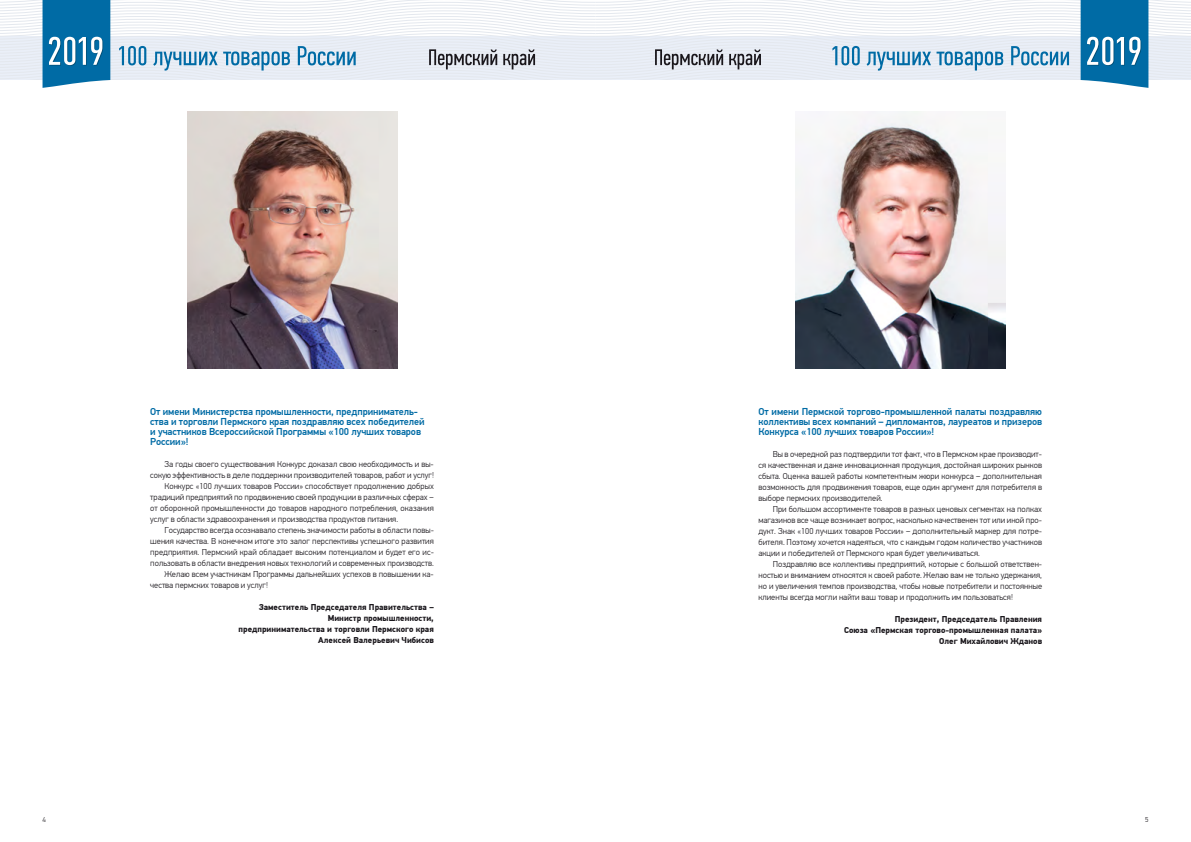
<style>
.page{position:relative;width:1191px;height:842px;background:#fff}
.page>*{position:absolute;margin:0;border:0;box-sizing:border-box;transform-origin:0 0}
.t1{font:500 10px/10px "PF Din Text Pro";letter-spacing:-.01em;color:#006ba5;text-align:justify}
.t2{font:300 8.5px/11px "PF Din Text Pro";color:#1a171c;text-align:justify}
.t3{font:700 8.5px/11px "PF Din Text Pro";color:#1a171c;text-align:right}
.t4{font:300 7px "PF Din Text Pro";color:#1a171c}
</style>
<div class="page">
<svg style="left:0;top:0;width:1191px;height:88px"></svg>
<img style="left:795px;top:112px;width:210px;height:256px">
<img style="left:187px;top:112px;width:210px;height:256px">
<p class="t1" style="left:150px;top:406px;width:276px;text-align:left">От имени Министерства промышленности, предприниматель&shy;ства и торговли Пермского края поздравляю всех победителей и участников Всероссийской Программы «100 лучших товаров России»!</p>
<p class="t2" style="left:164px;top:458px;width:271px">За годы своего существования Конкурс доказал свою необходимость и вы-</p>
<p class="t2" style="left:150px;top:469px;width:285px">сокую эффективность в деле поддержки производителей товаров, работ и услуг!</p>
<p class="t2" style="left:164px;top:480px;width:271px">Конкурс «100 лучших товаров России» способствует продолжению добрых</p>
<p class="t2" style="left:150px;top:491px;width:285px">традиций предприятий по продвижению своей продукции в различных сферах –</p>
<p class="t2" style="left:150px;top:502px;width:285px">от оборонной промышленности до товаров народного потребления, оказания</p>
<p class="t2" style="left:150px;top:513px;width:249px">услуг в области здравоохранения и производства продуктов питания.</p>
<p class="t2" style="left:164px;top:524px;width:271px">Государство всегда осознавало степень значимости работы в области повы-</p>
<p class="t2" style="left:150px;top:535px;width:285px">шения качества. В конечном итоге это залог перспективы успешного развития</p>
<p class="t2" style="left:150px;top:546px;width:285px">предприятия. Пермский край обладает высоким потенциалом и будет его ис-</p>
<p class="t2" style="left:150px;top:557px;width:285px">пользовать в области внедрения новых технологий и современных производств.</p>
<p class="t2" style="left:164px;top:568px;width:271px">Желаю всем участникам Программы дальнейших успехов в повышении ка-</p>
<p class="t2" style="left:150px;top:579px;width:119px">чества пермских товаров и услуг!</p>
<p class="t3" style="left:238px;top:601px;width:197px">Заместитель Председателя Правительства – Министр промышленности,<br>предпринимательства и торговли Пермского края Алексей Валерьевич Чибисов</p>
<p class="t1" style="left:758px;top:406px;width:285px">От имени Пермской торгово-промышленной палаты поздравляю коллективы всех компаний – дипломантов, лауреатов и призеров Конкурса «100 лучших товаров России»!</p>
<p class="t2" style="left:758px;top:448px;width:285px;text-indent:14px">Вы в очередной раз подтвердили тот факт, что в Пермском крае производит&shy;ся качественная и даже инновационная продукция, достойная широких рынков сбыта. Оценка вашей работы компетентным жюри конкурса – дополнительная возможность для продвижения товаров, еще один аргумент для потребителя в выборе пермских производителей.</p>
<p class="t2" style="left:758px;top:503px;width:285px;text-indent:14px">При большом ассортименте товаров в разных ценовых сегментах на полках магазинов все чаще возникает вопрос, насколько качественен тот или иной про&shy;дукт. Знак «100 лучших товаров России» – дополнительный маркер для потре&shy;бителя. Поэтому хочется надеяться, что с каждым годом количество участников акции и победителей от Пермского края будет увеличиваться.</p>
<p class="t2" style="left:758px;top:558px;width:285px;text-indent:14px">Поздравляю все коллективы предприятий, которые с большой ответствен&shy;ностью и вниманием относятся к своей работе. Желаю вам не только удержания, но и увеличения темпов производства, чтобы новые потребители и постоянные клиенты всегда могли найти ваш товар и продолжить им пользоваться!</p>
<p class="t3" style="left:844px;top:613px;width:199px">Президент, Председатель Правления<br>Союза «Пермская торгово-промышленная палата»<br>Олег Михайлович Жданов</p>
<p class="t4" style="left:43px;top:816px;width:5px">4</p>
<p class="t4" style="left:1145px;top:816px;width:5px">5</p>
</div>
